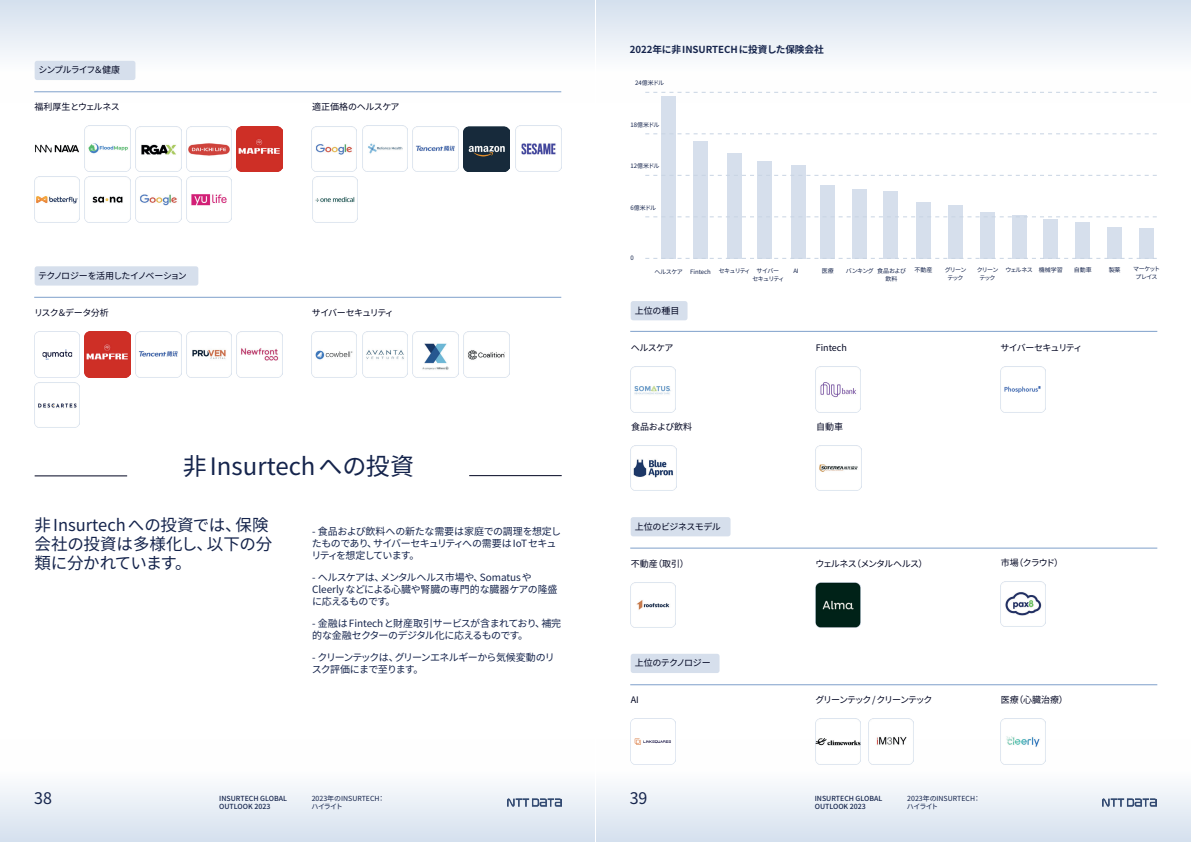
<style>
.page{position:relative;width:1191px;height:842px;background:#fff}
.page>*{position:absolute;margin:0;border:0;box-sizing:border-box;transform-origin:0 0}
.t1{font:24px "Noto Sans CJ Kjp";color:#15244c}
.t2{font:16.5px/19px "Noto Sans CJ Kjp";letter-spacing:-.005em;color:#15244c}
.t3{font:16px "Noto Sans CJ Kjp";color:#15244c}
.t4{font:10px/12px "Noto Sans CJ Kjp";letter-spacing:-.04em;color:#15244c}
.t5{font:10px/12px "Noto Sans CJ Kjp";letter-spacing:-.06em;color:#15244c}
.t6{font:10px/12px "Noto Sans CJ Kjp";letter-spacing:-.08em;color:#15244c}
.t7{font:700 9.7px "Noto Sans CJ Kjp";letter-spacing:-.005em;color:#15244c}
.t8{font:9px "Noto Sans CJ Kjp";letter-spacing:-.065em;color:#000521}
.t9{font:9px "Noto Sans CJ Kjp";letter-spacing:-.11em;color:#000521}
.t10{font:9px "Noto Sans CJ Kjp";letter-spacing:-.045em;color:#000521}
.t11{font:9px "Noto Sans CJ Kjp";letter-spacing:-.125em;color:#000521}
.t12{font:9px "Noto Sans CJ Kjp";letter-spacing:-.085em;color:#000521}
.t13{font:9px "Noto Sans CJ Kjp";letter-spacing:-.1em;color:#000521}
.t14{font:9px "Noto Sans CJ Kjp";letter-spacing:-.035em;color:#000521}
.t15{font:9px "Noto Sans CJ Kjp";letter-spacing:-.015em;color:#000521}
.t16{font:9px "Noto Sans CJ Kjp";color:#000521}
.t17{font:9px "Noto Sans CJ Kjp";letter-spacing:-.03em;color:#000521}
.t18{font:500 7px/8.4px "Noto Sans CJ Kjp";color:#15244c}
.t19{font:7px/8.4px "Noto Sans CJ Kjp";color:#15244c}
.t20{font:6px/8px "Noto Sans CJ Kjp";letter-spacing:-.08em;color:#15244c;text-align:center}
.t21{font:6px "Noto Sans CJ Kjp";letter-spacing:-.04em;color:#15244c}
.t22{font:6px/8px "Noto Sans CJ Kjp";letter-spacing:-.1em;color:#15244c;text-align:center}
.t23{font:6px "Noto Sans CJ Kjp";letter-spacing:-.005em;color:#15244c}
</style>
<div class="page">
<div style="left:0;top:0;width:595px;height:103px;background:linear-gradient(to bottom,#d7e2ef,#fff)"></div>
<div style="left:596px;top:0;width:594px;height:103px;background:linear-gradient(to bottom,#d7e2ef,#fff)"></div>
<div style="left:0;top:739px;width:595px;height:103px;background:linear-gradient(to bottom,#fff,#d8e3ef)"></div>
<div style="left:596px;top:739px;width:594px;height:103px;background:linear-gradient(to bottom,#fff,#d8e3ef)"></div>
<img style="left:507px;top:798px;width:54px;height:9px">
<img style="left:1102px;top:798px;width:54px;height:9px">
<hr style="left:34px;top:92px;width:527px;height:1px;background:#7fa0cb">
<hr style="left:34px;top:297px;width:527px;height:1px;background:#7fa0cb">
<img style="left:35px;top:144px;width:44px;height:9px">
<img style="left:34px;top:331px;width:46px;height:46px">
<img style="left:34px;top:177px;width:46px;height:45px">
<img style="left:135px;top:177px;width:46px;height:46px">
<img style="left:34px;top:382px;width:46px;height:46px">
<img style="left:311px;top:126px;width:46px;height:46px">
<img style="left:311px;top:332px;width:46px;height:45px">
<img style="left:312px;top:177px;width:46px;height:46px">
<img style="left:85px;top:126px;width:45px;height:46px">
<img style="left:85px;top:331px;width:45px;height:46px">
<img style="left:85px;top:177px;width:45px;height:45px">
<img style="left:186px;top:177px;width:46px;height:46px">
<img style="left:362px;top:126px;width:46px;height:46px">
<img style="left:362px;top:331px;width:46px;height:46px">
<img style="left:135px;top:126px;width:46px;height:46px">
<img style="left:135px;top:332px;width:46px;height:45px">
<img style="left:413px;top:126px;width:45px;height:46px">
<img style="left:413px;top:332px;width:45px;height:45px">
<img style="left:186px;top:126px;width:46px;height:46px">
<img style="left:186px;top:332px;width:46px;height:45px">
<img style="left:463px;top:126px;width:46px;height:46px">
<img style="left:463px;top:332px;width:46px;height:45px">
<img style="left:515px;top:125px;width:46px;height:46px">
<img style="left:237px;top:126px;width:45px;height:46px">
<img style="left:237px;top:332px;width:45px;height:45px">
<div style="left:35px;top:61px;width:100px;height:19px;background:#d6dfec;border-radius:2px"></div>
<div style="left:35px;top:266px;width:163px;height:20px;background:#d6dfec;border-radius:2px"></div>
<hr style="left:469px;top:475px;width:93px;height:1px;background:#000521">
<hr style="left:35px;top:476px;width:92px;height:1px;background:#000521">
<div style="left:661px;top:96px;width:15px;height:163px;background:#d6dfec"></div>
<div style="left:693px;top:141px;width:15px;height:118px;background:#d6dfec"></div>
<div style="left:727px;top:153px;width:15px;height:106px;background:#d6dfec"></div>
<div style="left:756px;top:161px;width:15px;height:98px;background:#d6dfec"></div>
<div style="left:790px;top:165px;width:15px;height:94px;background:#d6dfec"></div>
<div style="left:820px;top:185px;width:15px;height:74px;background:#d6dfec"></div>
<div style="left:852px;top:189px;width:15px;height:70px;background:#d6dfec"></div>
<div style="left:883px;top:191px;width:15px;height:68px;background:#d6dfec"></div>
<div style="left:916px;top:202px;width:15px;height:57px;background:#d6dfec"></div>
<div style="left:948px;top:205px;width:14px;height:54px;background:#d6dfec"></div>
<div style="left:979px;top:212px;width:15px;height:47px;background:#d6dfec"></div>
<div style="left:1011px;top:215px;width:15px;height:44px;background:#d6dfec"></div>
<div style="left:1043px;top:219px;width:15px;height:40px;background:#d6dfec"></div>
<div style="left:1075px;top:222px;width:15px;height:37px;background:#d6dfec"></div>
<div style="left:1107px;top:227px;width:15px;height:32px;background:#d6dfec"></div>
<div style="left:1139px;top:228px;width:15px;height:31px;background:#d6dfec"></div>
<svg style="left:645px;top:258px;width:511px;height:1px"></svg>
<svg style="left:645px;top:217px;width:511px;height:1px"></svg>
<svg style="left:645px;top:175px;width:511px;height:1px"></svg>
<svg style="left:645px;top:134px;width:511px;height:1px"></svg>
<svg style="left:645px;top:92px;width:511px;height:1px"></svg>
<hr style="left:630px;top:331px;width:527px;height:1px;background:#7fa0cb">
<hr style="left:630px;top:548px;width:527px;height:1px;background:#7fa0cb">
<hr style="left:630px;top:685px;width:527px;height:1px;background:#7fa0cb">
<img style="left:630px;top:366px;width:46px;height:46px">
<img style="left:630px;top:582px;width:46px;height:46px">
<img style="left:630px;top:719px;width:46px;height:45px">
<img style="left:815px;top:366px;width:46px;height:46px">
<img style="left:815px;top:582px;width:46px;height:46px">
<img style="left:1000px;top:581px;width:46px;height:46px">
<img style="left:815px;top:719px;width:46px;height:45px">
<img style="left:868px;top:719px;width:46px;height:45px">
<img style="left:630px;top:445px;width:46px;height:46px">
<img style="left:1000px;top:366px;width:46px;height:46px">
<img style="left:1000px;top:719px;width:46px;height:45px">
<img style="left:815px;top:445px;width:46px;height:46px">
<div style="left:630px;top:301px;width:57px;height:19px;background:#d6dfec;border-radius:2px"></div>
<div style="left:630px;top:517px;width:100px;height:19px;background:#d6dfec;border-radius:2px"></div>
<div style="left:630px;top:654px;width:89px;height:19px;background:#d6dfec;border-radius:2px"></div>
<p class="t13" style="left:39px;top:65px;width:83px">シンプルライフ＆健康</p>
<p class="t14" style="left:35px;top:102px;width:87px">福利厚生とウェルネス</p>
<p class="t8" style="left:38px;top:271px;width:150px">テクノロジーを活用したイノベーション</p>
<p class="t8" style="left:34px;top:308px;width:76px">リスク＆データ分析</p>
<p class="t15" style="left:312px;top:102px;width:89px">適正価格のヘルスケア</p>
<p class="t9" style="left:312px;top:308px;width:83px">サイバーセキュリティ</p>
<h1 class="t1" style="left:183px;top:453px;width:233px">非 Insurtech への投資</h1>
<h2 class="t2" style="left:35px;top:516px;width:239px">非 Insurtech への投資では、保険会社の投資は多様化し、以下の分類に分かれています。</h2>
<p class="t5" style="left:311px;top:525px;width:251px">- 食品および飲料への新たな需要は家庭での調理を想定したものであり、サイバーセキュリティへの需要は IoT セキュリティを想定しています。</p>
<p class="t4" style="left:312px;top:571px;width:247px">- ヘルスケアは、メンタルヘルス市場や、Somatusや<br>Cleerly などによる心臓や腎臓の専門的な臓器ケアの隆盛に応えるものです。</p>
<p class="t4" style="left:312px;top:617px;width:251px">- 金融は Fintechと財産取引サービスが含まれており、補完的な金融セクターのデジタル化に応えるものです。</p>
<p class="t6" style="left:312px;top:651px;width:244px">- クリーンテックは、グリーンエネルギーから気候変動のリスク評価にまで至ります。</p>
<p class="t7" style="left:629px;top:44px;width:196px">2022年に非 INSURTECH に投資した保険会社</p>
<p class="t20" style="left:635px;top:79px;width:30px">24億米ドル</p>
<p class="t20" style="left:630px;top:121px;width:30px">18億米ドル</p>
<p class="t20" style="left:630px;top:162px;width:30px">12億米ドル</p>
<p class="t20" style="left:630px;top:203px;width:27px">6億米ドル</p>
<p class="t20" style="left:630px;top:254px;width:5px">0</p>
<p class="t20" style="left:718px;top:267px;width:33px">セキュリティ</p>
<p class="t20" style="left:822px;top:266px;width:13px">医療</p>
<p class="t20" style="left:914px;top:266px;width:19px">不動産</p>
<p class="t21" style="left:1005px;top:266px;width:59px">ウェルネス 機械学習</p>
<p class="t20" style="left:1108px;top:265px;width:13px">製薬</p>
<p class="t22" style="left:1133px;top:265px;width:28px">マーケットプレイス</p>
<p class="t23" style="left:690px;top:268px;width:22px">Fintech</p>
<p class="t20" style="left:877px;top:266px;width:30px">食品および</p>
<p class="t20" style="left:1073px;top:265px;width:19px">自動車</p>
<p class="t20" style="left:885px;top:274px;width:13px">飲料</p>
<p class="t20" style="left:654px;top:267px;width:30px">ヘルスケア</p>
<p class="t20" style="left:756px;top:267px;width:24px">サイバー</p>
<p class="t20" style="left:846px;top:266px;width:30px">バンキング</p>
<p class="t20" style="left:752px;top:275px;width:33px">セキュリティ</p>
<p class="t20" style="left:944px;top:266px;width:23px">グリーンテック</p>
<p class="t20" style="left:793px;top:267px;width:7px">AI</p>
<p class="t20" style="left:976px;top:266px;width:23px">クリーンテック</p>
<p class="t8" style="left:634px;top:305px;width:46px">上位の種目</p>
<p class="t8" style="left:631px;top:343px;width:44px">ヘルスケア</p>
<p class="t17" style="left:631px;top:421px;width:63px">食品および飲料</p>
<p class="t10" style="left:634px;top:521px;width:87px">上位のビジネスモデル</p>
<p class="t8" style="left:630px;top:558px;width:60px">不動産（取引）</p>
<p class="t10" style="left:634px;top:658px;width:77px">上位のテクノロジー</p>
<p class="t8" style="left:630px;top:695px;width:10px">AI</p>
<p class="t16" style="left:815px;top:343px;width:33px">Fintech</p>
<p class="t8" style="left:816px;top:421px;width:28px">自動車</p>
<p class="t9" style="left:1000px;top:343px;width:83px">サイバーセキュリティ</p>
<p class="t12" style="left:815px;top:558px;width:113px">ウェルネス（メンタルヘルス）</p>
<p class="t8" style="left:1000px;top:557px;width:64px">市場（クラウド）</p>
<p class="t11" style="left:815px;top:695px;width:119px">グリーンテック / クリーンテック</p>
<p class="t8" style="left:1000px;top:695px;width:69px">医療（心臓治療）</p>
<h3 class="t3" style="left:34px;top:789px;width:19px">38</h3>
<p class="t18" style="left:219px;top:794px;width:69px">INSURTECH GLOBAL</p>
<h3 class="t3" style="left:629px;top:789px;width:19px">39</h3>
<p class="t18" style="left:219px;top:802px;width:53px">OUTLOOK 2023</p>
<p class="t18" style="left:814px;top:794px;width:69px">INSURTECH GLOBAL<br>OUTLOOK 2023</p>
<p class="t19" style="left:311px;top:794px;width:75px">2023年のINSURTECH：ハイライト</p>
<p class="t19" style="left:907px;top:794px;width:75px">2023年のINSURTECH：ハイライト</p>
</div>
